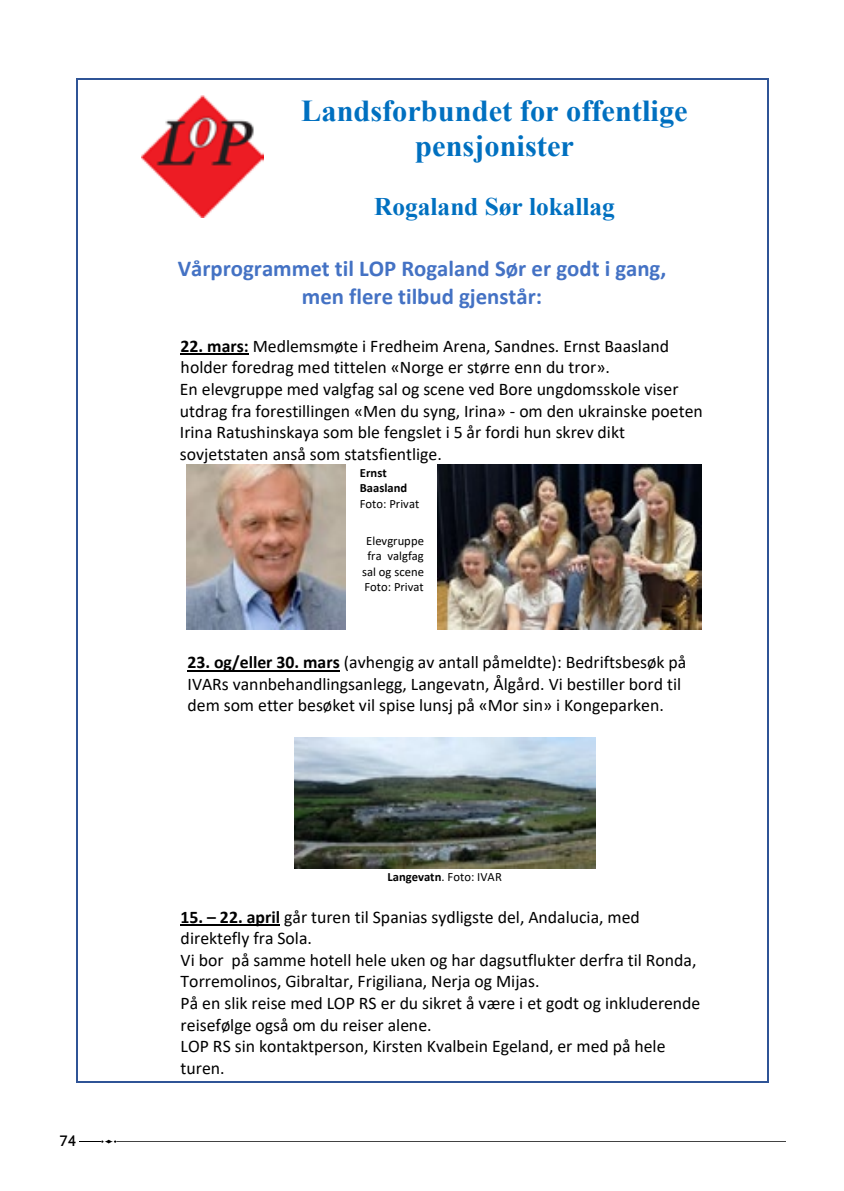
<style>
.page{position:relative;width:844px;height:1191px;background:#fff}
.page>*{position:absolute;margin:0;border:0;box-sizing:border-box;transform-origin:0 0}
.t1{font:700 30.28px/35px "Times New Roman";color:#0070c0;text-align:center}
.t2{font:700 25.38px "Times New Roman";color:#0070c0}
.t3{font:700 22.75px/28px "Calibri";color:#4472c4;text-align:center}
.t4{font:17.68px/21.7px "Calibri";color:#000}
.t5{font:14px "Apex New PS Medium Tabular";color:#000}
.t6{font:12.6px/15.4px "Calibri";color:#000;text-align:center}
.t7{font:700 12.6px/15.4px "Calibri";color:#000}
.s1{font-weight:700}
.s2{font-weight:400}
</style>
<div class="page">
<svg style="left:79px;top:1139px;width:37px;height:4px"></svg>
<hr style="left:116px;top:1141px;width:669px;height:1px;background:#000">
<img style="left:142px;top:95px;width:122px;height:122px">
<hr style="left:181px;top:354px;width:68px;height:1px;background:#000">
<hr style="left:187px;top:670px;width:153px;height:1px;background:#000">
<hr style="left:181px;top:924px;width:99px;height:1px;background:#000">
<img style="left:187px;top:464px;width:159px;height:165px">
<img style="left:437px;top:464px;width:264px;height:165px">
<img style="left:294px;top:737px;width:301px;height:131px">
<hr style="left:77px;top:78px;width:689px;height:2px;background:#2f5496">
<hr style="left:76px;top:80px;width:1px;height:1000px;background:#2f5496">
<hr style="left:766px;top:80px;width:2px;height:1000px;background:#2f5496">
<hr style="left:77px;top:1080px;width:689px;height:2px;background:#2f5496">
<p class="t5" style="left:60px;top:1132px;width:18px">74</p>
<p class="t1" style="left:301px;top:93px;width:388px">Landsforbundet for offentlige pensjonister</p>
<p class="t2" style="left:374px;top:189px;width:242px">Rogaland Sør lokallag</p>
<p class="t3" style="left:178px;top:254px;width:490px">Vårprogrammet til LOP Rogaland Sør er godt i gang, men flere tilbud gjenstår:</p>
<p class="t4" style="left:180px;top:334px;width:524px"><span class="s1">22. mars:</span> Medlemsmøte i Fredheim Arena, Sandnes. Ernst Baasland holder foredrag med tittelen «Norge er større enn du tror».<br>En elevgruppe med valgfag sal og scene ved Bore ungdomsskole viser utdrag fra forestillingen «Men du syng, Irina» - om den ukrainske poeten Irina Ratushinskaya som ble fengslet i 5 år fordi hun skrev dikt sovjetstaten anså som statsfientlige.</p>
<p class="t7" style="left:360px;top:465px;width:61px">Ernst<br>Baasland<br><span class="s2">Foto: Privat</span></p>
<p class="t6" style="left:362px;top:532px;width:63px">Elevgruppe fra valgfag sal og scene<br>Foto: Privat</p>
<p class="t4" style="left:187px;top:651px;width:500px"><span class="s1">23. og/eller 30. mars</span> (avhengig av antall påmeldte): Bedriftsbesøk på<br>IVARs vannbehandlingsanlegg, Langevatn, Ålgård. Vi bestiller bord til dem som etter besøket vil spise lunsj på «Mor sin» i Kongeparken.</p>
<p class="t6" style="left:387px;top:868px;width:116px"><span class="s1">Langevatn</span>. Foto: IVAR</p>
<p class="t4" style="left:181px;top:905px;width:521px"><span class="s1">15. – 22. april</span> går turen til Spanias sydligste del, Andalucia, med direktefly fra Sola.<br>Vi bor på samme hotell hele uken og har dagsutflukter derfra til Ronda, Torremolinos, Gibraltar, Frigiliana, Nerja og Mijas.<br>På en slik reise med LOP RS er du sikret å være i et godt og inkluderende reisefølge også om du reiser alene.<br>LOP RS sin kontaktperson, Kirsten Kvalbein Egeland, er med på hele turen.</p>
</div>
